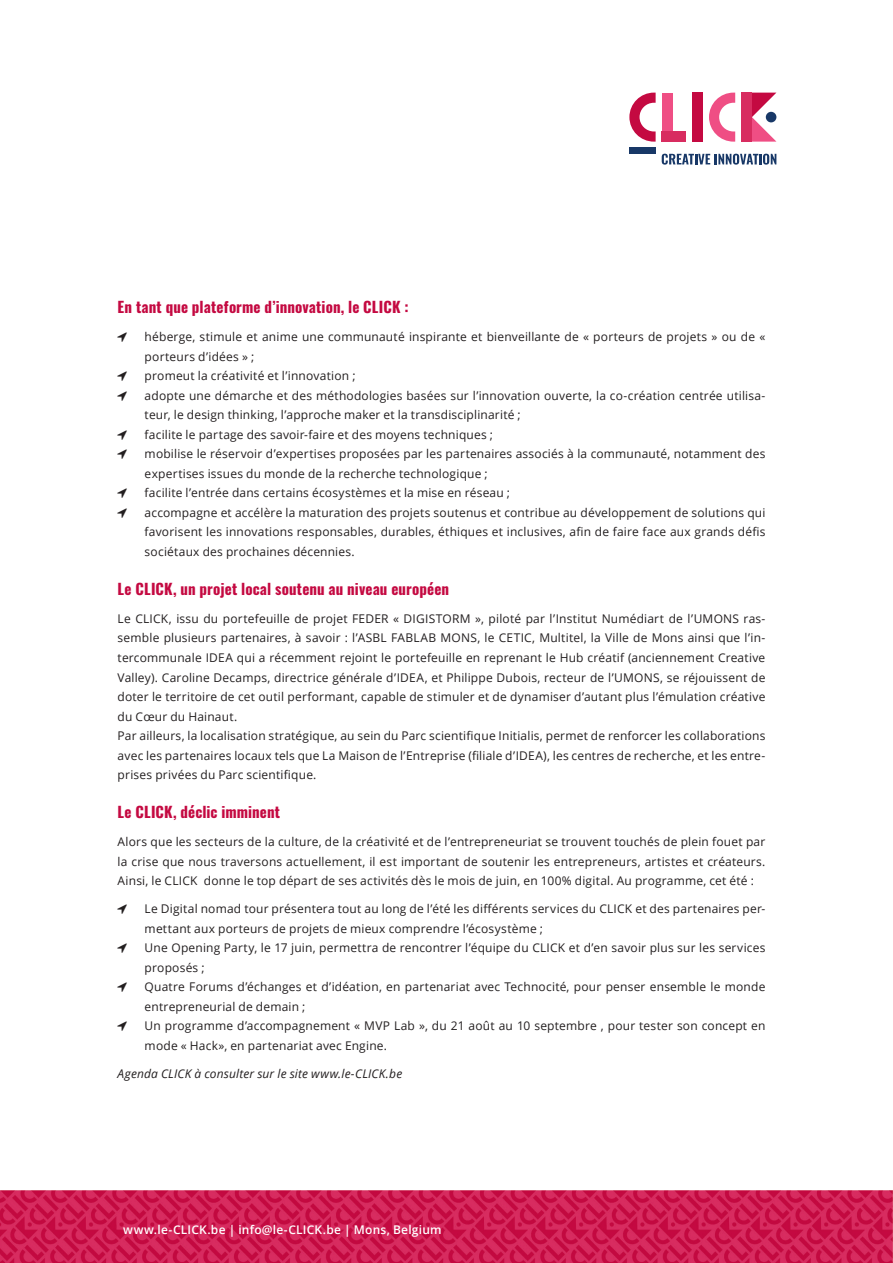
<style>
.page{position:relative;width:893px;height:1263px;background:#fff}
.page>*{position:absolute;margin:0;border:0;box-sizing:border-box;transform-origin:0 0}
.t1{font:700 15px "Oswald";letter-spacing:.005em;color:#c40941}
.t2{font:12px/19.5px "Open Sans";letter-spacing:.015em;color:#231f20}
.t3{font:italic 12px "Open Sans";letter-spacing:.015em;color:#231f20}
.t4{font:600 12px "Open Sans";letter-spacing:.015em;color:#fff}
</style>
<div class="page">
<svg style="left:662px;top:154px;width:114px;height:11px"></svg>
<div style="left:629px;top:148px;width:27px;height:6px;background:#183867"></div>
<div style="left:692px;top:93px;width:11px;height:49px;background:#c40941"></div>
<div style="left:662px;top:93px;width:10px;height:49px;background:#ef4e84"></div>
<div style="left:662px;top:131px;width:24px;height:11px;background:#d82c60"></div>
<svg style="left:629px;top:93px;width:27px;height:49px"></svg>
<svg style="left:709px;top:93px;width:26px;height:49px"></svg>
<svg style="left:752px;top:93px;width:24px;height:49px"></svg>
<div style="left:741px;top:93px;width:11px;height:49px;background:#d82c60"></div>
<div style="left:766px;top:112px;width:10px;height:10px;background:#183867;border-radius:50%"></div>
<img style="left:0;top:1191px;width:893px;height:72px">
<p class="t1" style="left:118px;top:294px;width:292px">En tant que plateforme d’innovation, le CLICK :</p>
<p class="t2" style="left:145px;top:327px;width:622px">héberge, stimule et anime une communauté inspirante et bienveillante de « porteurs de projets » ou de « porteurs d’idées » ;<br>promeut la créativité et l’innovation ;<br>adopte une démarche et des méthodologies basées sur l’innovation ouverte, la co-création centrée utilisa&shy;teur, le design thinking, l’approche maker et la transdisciplinarité ;<br>facilite le partage des savoir-faire et des moyens techniques ;<br>mobilise le réservoir d’expertises proposées par les partenaires associés à la communauté, notamment des expertises issues du monde de la recherche technologique ;<br>facilite l’entrée dans certains écosystèmes et la mise en réseau ;<br>accompagne et accélère la maturation des projets soutenus et contribue au développement de solutions qui favorisent les innovations responsables, durables, éthiques et inclusives, afin de faire face aux grands défis sociétaux des prochaines décennies.</p>
<p class="t1" style="left:118px;top:575px;width:333px">Le CLICK, un projet local soutenu au niveau européen</p>
<p class="t2" style="left:118px;top:609px;width:649px">Le CLICK, issu du portefeuille de projet FEDER « DIGISTORM », piloté par l’Institut Numédiart de l’UMONS ras&shy;semble plusieurs partenaires, à savoir : l’ASBL FABLAB MONS, le CETIC, Multitel, la Ville de Mons ainsi que l’in&shy;tercommunale IDEA qui a récemment rejoint le portefeuille en reprenant le Hub créatif (anciennement Creative Valley). Caroline Decamps, directrice générale d’IDEA, et Philippe Dubois, recteur de l’UMONS, se réjouissent de doter le territoire de cet outil performant, capable de stimuler et de dynamiser d’autant plus l’émulation créative du Cœur du Hainaut.<br>Par ailleurs, la localisation stratégique, au sein du Parc scientifique Initialis, permet de renforcer les collaborations avec les partenaires locaux tels que La Maison de l’Entreprise (filiale d’IDEA), les centres de recherche, et les entre&shy;prises privées du Parc scientifique.</p>
<p class="t1" style="left:118px;top:798px;width:164px">Le CLICK, déclic imminent</p>
<p class="t2" style="left:118px;top:832px;width:649px;text-align:justify">Alors que les secteurs de la culture, de la créativité et de l’entrepreneuriat se trouvent touchés de plein fouet par la crise que nous traversons actuellement, il est important de soutenir les entrepreneurs, artistes et créateurs.<br>Ainsi, le CLICK donne le top départ de ses activités dès le mois de juin, en 100% digital. Au programme, cet été :</p>
<p class="t2" style="left:145px;top:899px;width:622px">Le Digital nomad tour présentera tout au long de l’été les différents services du CLICK et des partenaires per&shy;mettant aux porteurs de projets de mieux comprendre l’écosystème ;<br>Une Opening Party, le 17 juin, permettra de rencontrer l’équipe du CLICK et d’en savoir plus sur les services proposés ;<br>Quatre Forums d’échanges et d’idéation, en partenariat avec Technocité, pour penser ensemble le monde entrepreneurial de demain ;<br>Un programme d’accompagnement « MVP Lab », du 21 août au 10 septembre , pour tester son concept en mode « Hack», en partenariat avec Engine.</p>
<p class="t3" style="left:118px;top:1065px;width:286px">Agenda CLICK à consulter sur le site www.le-CLICK.be</p>
<p class="t4" style="left:123px;top:1222px;width:320px">www.le-CLICK.be | info@le-CLICK.be | Mons, Belgium</p>
</div>
